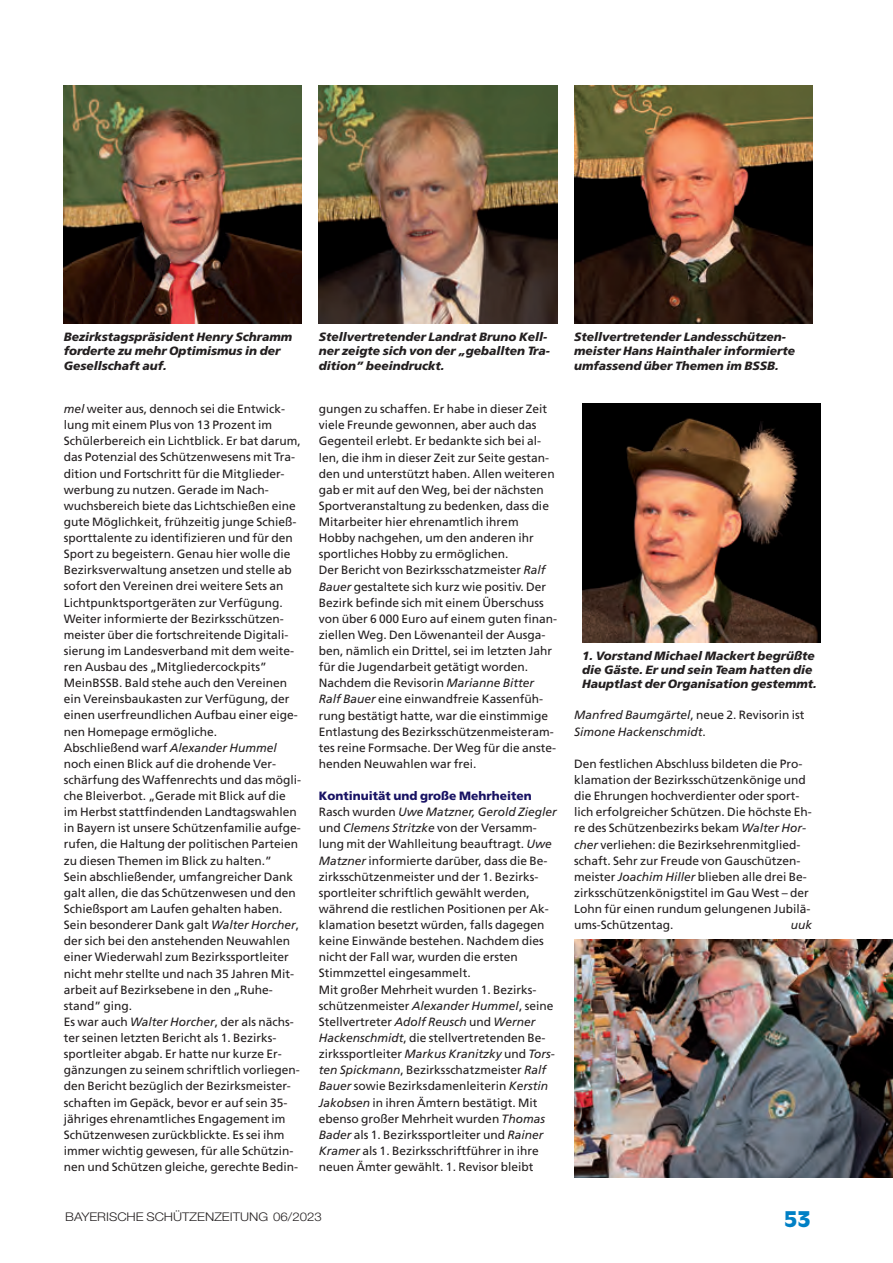
<style>
.page{position:relative;width:893px;height:1263px;background:#fff}
.page>*{position:absolute;margin:0;border:0;box-sizing:border-box;transform-origin:0 0}
.t1{font:900 21px "Antique Olive LT";color:#0080c5}
.t2{font:12px/16.2px "Frutiger LT";color:#231f20}
.t3{font:italic 900 12px/14.4px "Frutiger LT";color:#231f20}
.t4{font:italic 12px/16.2px "Frutiger LT";color:#231f20}
.t5{font:300 12px "Helvetica Neue LT";color:#231f20;scale:1.1 1}
.s1{font-style:italic}
.s2{font-weight:900;color:#191364}
.s3{font-style:normal}
</style>
<div class="page">
<img style="left:64px;top:85px;width:238px;height:238px">
<img style="left:319px;top:85px;width:238px;height:238px">
<img style="left:574px;top:85px;width:238px;height:238px">
<img style="left:574px;top:940px;width:319px;height:238px">
<img style="left:582px;top:404px;width:238px;height:238px">
<p class="t3" style="left:64px;top:330px;width:230px">Bezirkstagspräsident Henry Schramm forderte zu mehr Optimismus in der<br>Gesellschaft auf.</p>
<p class="t3" style="left:319px;top:330px;width:232px">Stellvertretender Landrat Bruno Kell&shy;ner zeigte sich von der „geballten Tra&shy;dition” beeindruckt.</p>
<p class="t2" style="left:64px;top:401px;width:239px"><span class="s1">mel</span> weiter aus, dennoch sei die Entwick&shy;lung mit einem Plus von 13 Prozent im Schülerbereich ein Lichtblick. Er bat darum, das Potenzial des Schützenwesens mit Tra&shy;dition und Fortschritt für die Mitglieder&shy;werbung zu nutzen. Gerade im Nach&shy;wuchsbereich biete das Lichtschießen eine gute Möglichkeit, frühzeitig junge Schieß&shy;sporttalente zu identifizieren und für den Sport zu begeistern. Genau hier wolle die Bezirksverwaltung ansetzen und stelle ab sofort den Vereinen drei weitere Sets an Lichtpunktsportgeräten zur Verfügung.<br>Weiter informierte der Bezirksschützen&shy;meister über die fortschreitende Digitali&shy;sierung im Landesverband mit dem weite&shy;ren Ausbau des „Mitgliedercockpits” MeinBSSB. Bald stehe auch den Vereinen ein Vereinsbaukasten zur Verfügung, der einen userfreundlichen Aufbau einer eige&shy;nen Homepage ermögliche.<br>Abschließend warf <span class="s1">Alexander Hummel </span>noch einen Blick auf die drohende Ver&shy;schärfung des Waffenrechts und das mögli&shy;che Bleiverbot. „Gerade mit Blick auf die im Herbst stattfindenden Landtagswahlen in Bayern ist unsere Schützenfamilie aufge&shy;rufen, die Haltung der politischen Parteien zu diesen Themen im Blick zu halten.”<br>Sein abschließender, umfangreicher Dank galt allen, die das Schützenwesen und den Schießsport am Laufen gehalten haben.<br>Sein besonderer Dank galt <span class="s1">Walter Horcher</span>, der sich bei den anstehenden Neuwahlen einer Wiederwahl zum Bezirkssportleiter nicht mehr stellte und nach 35 Jahren Mit&shy;arbeit auf Bezirksebene in den „Ruhe&shy;stand” ging.<br>Es war auch <span class="s1">Walter Horcher</span>, der als nächs&shy;ter seinen letzten Bericht als 1. Bezirks&shy;sportleiter abgab. Er hatte nur kurze Er&shy;gänzungen zu seinem schriftlich vorliegen&shy;den Bericht bezüglich der Bezirksmeister&shy;schaften im Gepäck, bevor er auf sein 35- jähriges ehrenamtliches Engagement im Schützenwesen zurückblickte. Es sei ihm immer wichtig gewesen, für alle Schützin&shy;nen und Schützen gleiche, gerechte Bedin-</p>
<p class="t2" style="left:319px;top:401px;width:240px">gungen zu schaffen. Er habe in dieser Zeit viele Freunde gewonnen, aber auch das Gegenteil erlebt. Er bedankte sich bei al&shy;len, die ihm in dieser Zeit zur Seite gestan&shy;den und unterstützt haben. Allen weiteren gab er mit auf den Weg, bei der nächsten Sportveranstaltung zu bedenken, dass die Mitarbeiter hier ehrenamtlich ihrem Hobby nachgehen, um den anderen ihr sportliches Hobby zu ermöglichen.<br>Der Bericht von Bezirksschatzmeister <span class="s1">Ralf Bauer</span> gestaltete sich kurz wie positiv. Der Bezirk befinde sich mit einem Überschuss von über 6 000 Euro auf einem guten finan&shy;ziellen Weg. Den Löwenanteil der Ausga&shy;ben, nämlich ein Drittel, sei im letzten Jahr für die Jugendarbeit getätigt worden.<br>Nachdem die Revisorin <span class="s1">Marianne Bitter Ralf Bauer</span> eine einwandfreie Kassenfüh&shy;rung bestätigt hatte, war die einstimmige Entlastung des Bezirksschützenmeisteram&shy;tes reine Formsache. Der Weg für die anste&shy;henden Neuwahlen war frei.</p>
<p class="t2" style="left:319px;top:788px;width:239px"><span class="s2">Kontinuität und große Mehrheiten </span>Rasch wurden <span class="s1">Uwe Matzner, Gerold Ziegler </span>und <span class="s1">Clemens Stritzke</span> von der Versamm&shy;lung mit der Wahlleitung beauftragt. <span class="s1">Uwe Matzner</span> informierte darüber, dass die Be&shy;zirksschützenmeister und der 1. Bezirks&shy;sportleiter schriftlich gewählt werden, während die restlichen Positionen per Ak&shy;klamation besetzt würden, falls dagegen keine Einwände bestehen. Nachdem dies nicht der Fall war, wurden die ersten Stimmzettel eingesammelt.<br>Mit großer Mehrheit wurden 1. Bezirks&shy;schützenmeister <span class="s1">Alexander Hummel</span>, seine Stellvertreter <span class="s1">Adolf Reusch</span> und <span class="s1">Werner Hackenschmidt</span>, die stellvertretenden Be&shy;zirkssportleiter <span class="s1">Markus Kranitzky</span> und <span class="s1">Tors&shy;ten Spickmann</span>, Bezirksschatzmeister <span class="s1">Ralf Bauer</span> sowie Bezirksdamenleiterin <span class="s1">Kerstin Jakobsen</span> in ihren Ämtern bestätigt. Mit ebenso großer Mehrheit wurden <span class="s1">Thomas Bader</span> als 1. Bezirkssportleiter und <span class="s1">Rainer Kramer</span> als 1. Bezirksschriftführer in ihre neuen Ämter gewählt. 1. Revisor bleibt</p>
<p class="t3" style="left:574px;top:330px;width:222px">Stellvertretender Landesschützen&shy;meister Hans Hainthaler informierte umfassend über Themen im BSSB.</p>
<p class="t3" style="left:582px;top:649px;width:236px">1. Vorstand Michael Mackert begrüßte die Gäste. Er und sein Team hatten die<br>Hauptlast der Organisation gestemmt.</p>
<p class="t4" style="left:574px;top:708px;width:232px">Manfred Baumgärtel<span class="s3">, neue 2. Revisorin ist<br></span>Simone Hackenschmidt<span class="s3">.</span></p>
<p class="t2" style="left:574px;top:756px;width:239px">Den festlichen Abschluss bildeten die Pro&shy;klamation der Bezirksschützenkönige und die Ehrungen hochverdienter oder sport&shy;lich erfolgreicher Schützen. Die höchste Eh&shy;re des Schützenbezirks bekam <span class="s1">Walter Hor&shy;cher</span> verliehen: die Bezirksehrenmitglied&shy;schaft. Sehr zur Freude von Gauschützen&shy;meister <span class="s1">Joachim Hiller</span> blieben alle drei Be&shy;zirksschützenkönigstitel im Gau West – der Lohn für einen rundum gelungenen Jubilä&shy;ums-Schützentag.</p>
<p class="t4" style="left:791px;top:918px;width:23px">uuk</p>
<p class="t5" style="left:65px;top:1213px;width:235px">BAYERISCHE SCHÜTZENZEITUNG 06/2023</p>
<h1 class="t1" style="left:784px;top:1211px;width:28px">53</h1>
</div>
